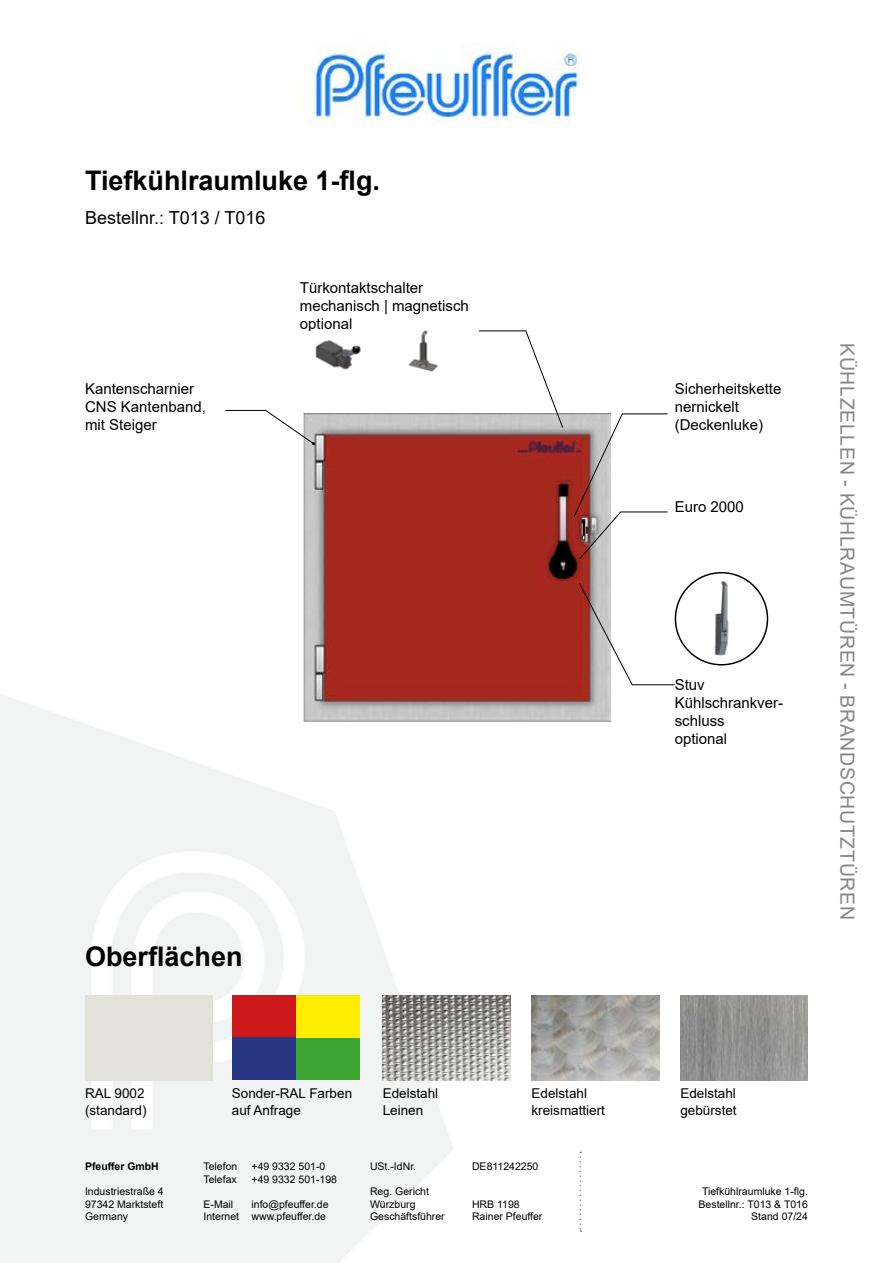
<style>
.page{position:relative;width:893px;height:1263px;background:#fff}
.page>*{position:absolute;margin:0;border:0;box-sizing:border-box;transform-origin:0 0}
.t1{font:700 27px "Arial";color:#000}
.t2{font:19.5px "Arial";letter-spacing:.035em;color:#878787}
.t3{font:18px "Arial";color:#000}
.t4{font:15px/18px "Arial";color:#000}
.t5{font:13.5px/16.2px "Arial";color:#000}
.t6{font:10.5px/12.6px "Arial";color:#000;text-align:right}
.t7{font:700 10.5px "Arial";color:#000}
</style>
<div class="page">
<img style="left:0;top:694px;width:464px;height:569px">
<img style="left:314px;top:43px;width:274px;height:85px">
<svg style="left:579px;top:1152px;width:2px;height:80px"></svg>
<img style="left:303px;top:413px;width:308px;height:308px">
<div style="left:85px;top:995px;width:128px;height:85px;background:#e2e1da"></div>
<img style="left:383px;top:995px;width:127px;height:85px">
<img style="left:531px;top:995px;width:128px;height:85px">
<img style="left:680px;top:995px;width:128px;height:85px">
<div style="left:232px;top:995px;width:64px;height:42px;background:#cd1719"></div>
<div style="left:232px;top:1037px;width:64px;height:43px;background:#283583"></div>
<div style="left:296px;top:1037px;width:63px;height:43px;background:#3fa535"></div>
<div style="left:296px;top:995px;width:63px;height:42px;background:#ffed00"></div>
<img style="left:714px;top:581px;width:15px;height:75px">
<div style="left:675px;top:572px;width:93px;height:93px;border:2px solid #000;border-radius:50%"></div>
<svg style="left:225px;top:410px;width:90px;height:35px"></svg>
<svg style="left:573px;top:413px;width:95px;height:147px"></svg>
<svg style="left:578px;top:582px;width:97px;height:103px"></svg>
<img style="left:315px;top:340px;width:46px;height:30px">
<img style="left:408px;top:330px;width:30px;height:42px">
<svg style="left:478px;top:330px;width:86px;height:99px"></svg>
<h1 class="t1" style="left:85px;top:161px;width:297px">Tiefkühlraumluke 1-flg.</h1>
<h3 class="t3" style="left:85px;top:205px;width:182px">Bestellnr.: T013 / T016</h3>
<h3 class="t4" style="left:300px;top:279px;width:170px">Türkontaktschalter mechanisch | magnetisch optional</h3>
<h3 class="t4" style="left:85px;top:380px;width:122px">Kantenscharnier<br>CNS Kantenband, mit Steiger</h3>
<h3 class="t4" style="left:675px;top:380px;width:108px">Sicherheitskette nernickelt (Deckenluke)</h3>
<h3 class="t4" style="left:675px;top:498px;width:71px">Euro 2000</h3>
<h1 class="t1" style="left:85px;top:937px;width:159px">Oberflächen</h1>
<h3 class="t4" style="left:675px;top:675px;width:110px">Stuv<br>Kühlschrankver&shy;schluss<br>optional</h3>
<h2 class="t2" style="left:861px;top:343px;width:579px;rotate:90deg">KÜHLZELLEN - KÜHLRAUMTÜREN - BRANDSCHUTZTÜREN</h2>
<p class="t5" style="left:85px;top:1085px;width:63px">RAL 9002 (standard)</p>
<p class="t5" style="left:232px;top:1085px;width:122px">Sonder-RAL Farben auf Anfrage</p>
<p class="t5" style="left:383px;top:1085px;width:57px">Edelstahl<br>Leinen</p>
<p class="t5" style="left:532px;top:1085px;width:75px">Edelstahl kreismattiert</p>
<p class="t5" style="left:680px;top:1085px;width:58px">Edelstahl gebürstet</p>
<p class="t7" style="left:85px;top:1159px;width:75px">Pfeuffer GmbH</p>
<p class="t6" style="left:204px;top:1160px;width:35px">Telefon</p>
<p class="t6" style="left:252px;top:1160px;width:75px">+49 9332 501-0</p>
<p class="t6" style="left:370px;top:1160px;width:48px">USt.-IdNr.</p>
<p class="t6" style="left:472px;top:1160px;width:68px">DE811242250</p>
<p class="t6" style="left:204px;top:1172px;width:35px">Telefax</p>
<p class="t6" style="left:252px;top:1172px;width:87px">+49 9332 501-198</p>
<p class="t6" style="left:85px;top:1185px;width:80px">Industriestraße 4</p>
<p class="t6" style="left:370px;top:1185px;width:60px">Reg. Gericht</p>
<p class="t6" style="left:85px;top:1198px;width:80px">97342 Marktsteft</p>
<p class="t6" style="left:204px;top:1198px;width:31px">E-Mail</p>
<p class="t6" style="left:252px;top:1198px;width:78px">info@pfeuffer.de</p>
<p class="t6" style="left:370px;top:1198px;width:47px">Würzburg</p>
<p class="t6" style="left:472px;top:1198px;width:49px">HRB 1198</p>
<p class="t6" style="left:85px;top:1210px;width:45px">Germany</p>
<p class="t6" style="left:204px;top:1210px;width:124px">Internet www.pfeuffer.de</p>
<p class="t6" style="left:370px;top:1210px;width:76px">Geschäftsführer</p>
<p class="t6" style="left:472px;top:1210px;width:72px">Rainer Pfeuffer</p>
<p class="t6" style="left:699px;top:1185px;width:111px">Tiefkühlraumluke 1-flg.<br>Bestellnr.: T013 &amp; T016<br>Stand 07/24</p>
</div>
